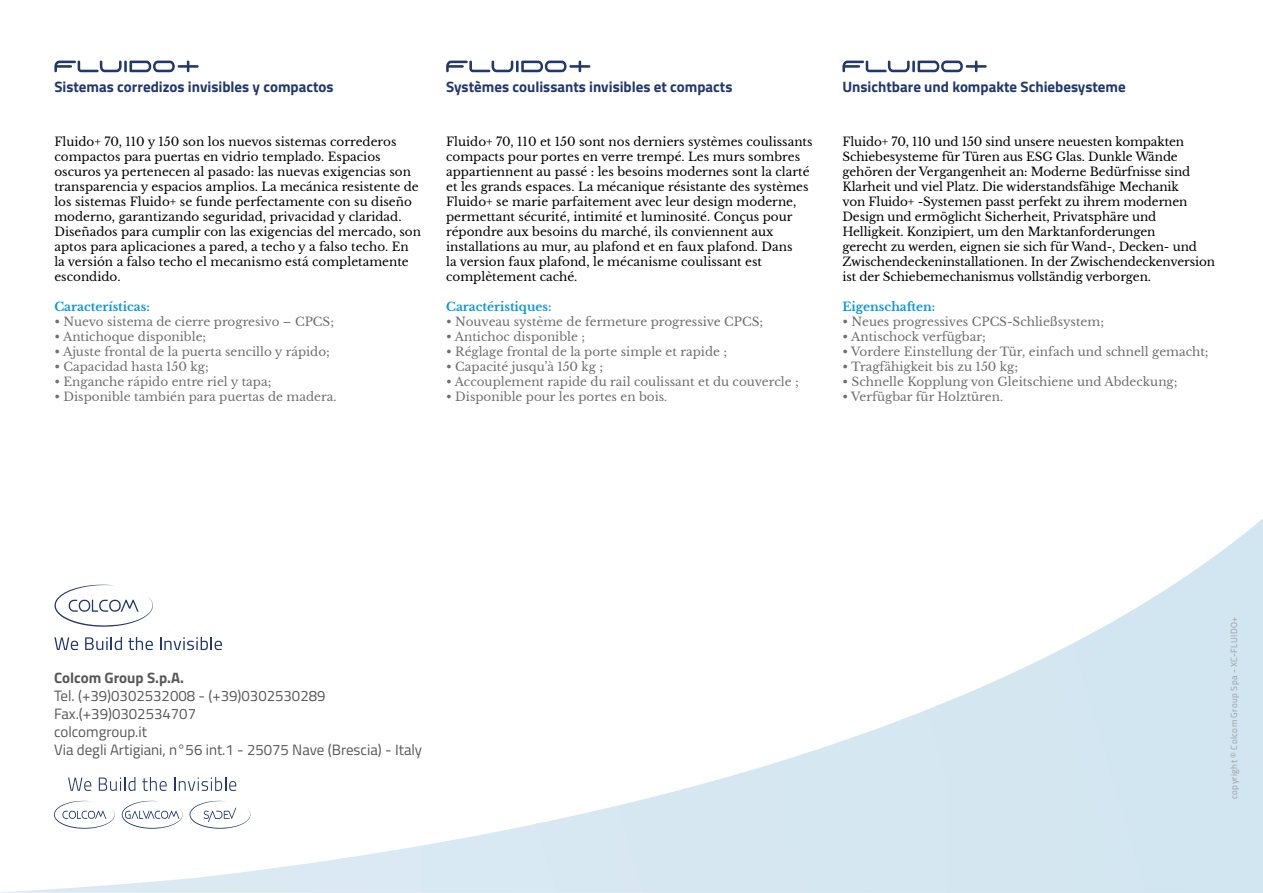
<style>
.page{position:relative;width:1263px;height:893px;background:#fff}
.page>*{position:absolute;margin:0;border:0;box-sizing:border-box;transform-origin:0 0}
.t1{font:15px/18px "Titillium Web";color:#575756}
.t2{font:700 15px "Titillium Web";color:#22386b}
.t3{font:700 15px "Titillium Web";color:#575756}
.t4{font:12px/15px "Libre Baskerville";color:#000}
.t5{font:12px "Libre Baskerville";color:#706f6f}
.t6{font:700 12px "Libre Baskerville";color:#0e97d5}
.t7{font:9px "Titillium Web";letter-spacing:.045em;color:#9d9d9c}
</style>
<div class="page">
<img style="left:986px;top:651px;width:277px;height:34px">
<img style="left:1058px;top:616px;width:205px;height:35px">
<img style="left:1123px;top:581px;width:140px;height:35px">
<img style="left:1179px;top:547px;width:84px;height:34px">
<img style="left:1227px;top:519px;width:36px;height:28px">
<svg style="left:54px;top:801px;width:61px;height:28px"></svg>
<svg style="left:122px;top:801px;width:61px;height:28px"></svg>
<svg style="left:190px;top:801px;width:60px;height:28px"></svg>
<svg style="left:68px;top:777px;width:23px;height:14px"></svg>
<svg style="left:99px;top:777px;width:36px;height:14px"></svg>
<svg style="left:142px;top:777px;width:25px;height:14px"></svg>
<svg style="left:174px;top:777px;width:62px;height:14px"></svg>
<svg style="left:54px;top:637px;width:24px;height:13px"></svg>
<svg style="left:85px;top:637px;width:37px;height:13px"></svg>
<svg style="left:128px;top:637px;width:25px;height:13px"></svg>
<svg style="left:160px;top:637px;width:62px;height:13px"></svg>
<svg style="left:55px;top:585px;width:98px;height:42px"></svg>
<svg style="left:54px;top:61px;width:145px;height:11px"></svg>
<svg style="left:446px;top:61px;width:144px;height:11px"></svg>
<svg style="left:842px;top:61px;width:145px;height:11px"></svg>
<p class="t2" style="left:446px;top:76px;width:288px">Systèmes coulissants invisibles et compacts</p>
<p class="t2" style="left:54px;top:76px;width:281px">Sistemas corredizos invisibles y compactos</p>
<p class="t2" style="left:842px;top:76px;width:285px">Unsichtbare und kompakte Schiebesysteme</p>
<p class="t4" style="left:54px;top:134px;width:368px">Fluido+ 70, 110 y 150 son los nuevos sistemas correderos compactos para puertas en vidrio templado. Espacios oscuros ya pertenecen al pasado: las nuevas exigencias son transparencia y espacios amplios. La mecánica resistente de los sistemas Fluido+ se funde perfectamente con su diseño moderno, garantizando seguridad, privacidad y claridad.<br>Diseñados para cumplir con las exigencias del mercado, son aptos para aplicaciones a pared, a techo y a falso techo. En la versión a falso techo el mecanismo está completamente escondido.</p>
<p class="t6" style="left:54px;top:299px;width:97px">Características:</p>
<p class="t5" style="left:54px;top:314px;width:281px">• Nuevo sistema de cierre progresivo – CPCS;</p>
<p class="t5" style="left:54px;top:329px;width:153px">• Antichoque disponible;</p>
<p class="t5" style="left:54px;top:344px;width:277px">• Ajuste frontal de la puerta sencillo y rápido;</p>
<p class="t5" style="left:54px;top:359px;width:156px">• Capacidad hasta 150 kg;</p>
<p class="t5" style="left:54px;top:374px;width:218px">• Enganche rápido entre riel y tapa;</p>
<p class="t5" style="left:54px;top:389px;width:284px">• Disponible también para puertas de madera.</p>
<p class="t4" style="left:446px;top:134px;width:368px">Fluido+ 70, 110 et 150 sont nos derniers systèmes coulissants compacts pour portes en verre trempé. Les murs sombres appartiennent au passé : les besoins modernes sont la clarté et les grands espaces. La mécanique résistante des systèmes Fluido+ se marie parfaitement avec leur design moderne, permettant sécurité, intimité et luminosité. Conçus pour répondre aux besoins du marché, ils conviennent aux installations au mur, au plafond et en faux plafond. Dans<br>la version faux plafond, le mécanisme coulissant est complètement caché.</p>
<p class="t6" style="left:446px;top:299px;width:107px">Caractéristiques:</p>
<p class="t5" style="left:446px;top:314px;width:319px">• Nouveau système de fermeture progressive CPCS;</p>
<p class="t5" style="left:446px;top:329px;width:141px">• Antichoc disponible ;</p>
<p class="t5" style="left:446px;top:344px;width:283px">• Réglage frontal de la porte simple et rapide ;</p>
<p class="t5" style="left:446px;top:359px;width:159px">• Capacité jusqu’à 150 kg ;</p>
<p class="t5" style="left:446px;top:374px;width:354px">• Accouplement rapide du rail coulissant et du couvercle ;</p>
<p class="t5" style="left:446px;top:389px;width:223px">• Disponible pour les portes en bois.</p>
<p class="t4" style="left:842px;top:134px;width:374px">Fluido+ 70, 110 und 150 sind unsere neuesten kompakten Schiebesysteme für Türen aus ESG Glas. Dunkle Wände gehören der Vergangenheit an: Moderne Bedürfnisse sind Klarheit und viel Platz. Die widerstandsfähige Mechanik<br>von Fluido+ -Systemen passt perfekt zu ihrem modernen Design und ermöglicht Sicherheit, Privatsphäre und Helligkeit. Konzipiert, um den Marktanforderungen<br>gerecht zu werden, eignen sie sich für Wand-, Decken- und Zwischendeckeninstallationen. In der Zwischendeckenversion ist der Schiebemechanismus vollständig verborgen.</p>
<p class="t6" style="left:842px;top:299px;width:94px">Eigenschaften:</p>
<p class="t5" style="left:842px;top:314px;width:263px">• Neues progressives CPCS-Schließsystem;</p>
<p class="t5" style="left:842px;top:329px;width:145px">• Antischock verfügbar;</p>
<p class="t5" style="left:842px;top:344px;width:368px">• Vordere Einstellung der Tür, einfach und schnell gemacht;</p>
<p class="t5" style="left:842px;top:359px;width:177px">• Tragfähigkeit bis zu 150 kg;</p>
<p class="t5" style="left:842px;top:374px;width:337px">• Schnelle Kopplung von Gleitschiene und Abdeckung;</p>
<p class="t5" style="left:842px;top:389px;width:162px">• Verfügbar für Holztüren.</p>
<p class="t3" style="left:54px;top:666px;width:131px">Colcom Group S.p.A.</p>
<p class="t1" style="left:54px;top:686px;width:370px">Tel. (+39)0302532008 - (+39)0302530289<br>Fax.(+39)0302534707<br>colcomgroup.it<br>Via degli Artigiani, n°56 int.1 - 25075 Nave (Brescia) - Italy</p>
<p class="t7" style="left:1227px;top:799px;width:184px;rotate:-90deg">copyright © Colcom Group Spa - XC-FLUIDO+</p>
</div>
